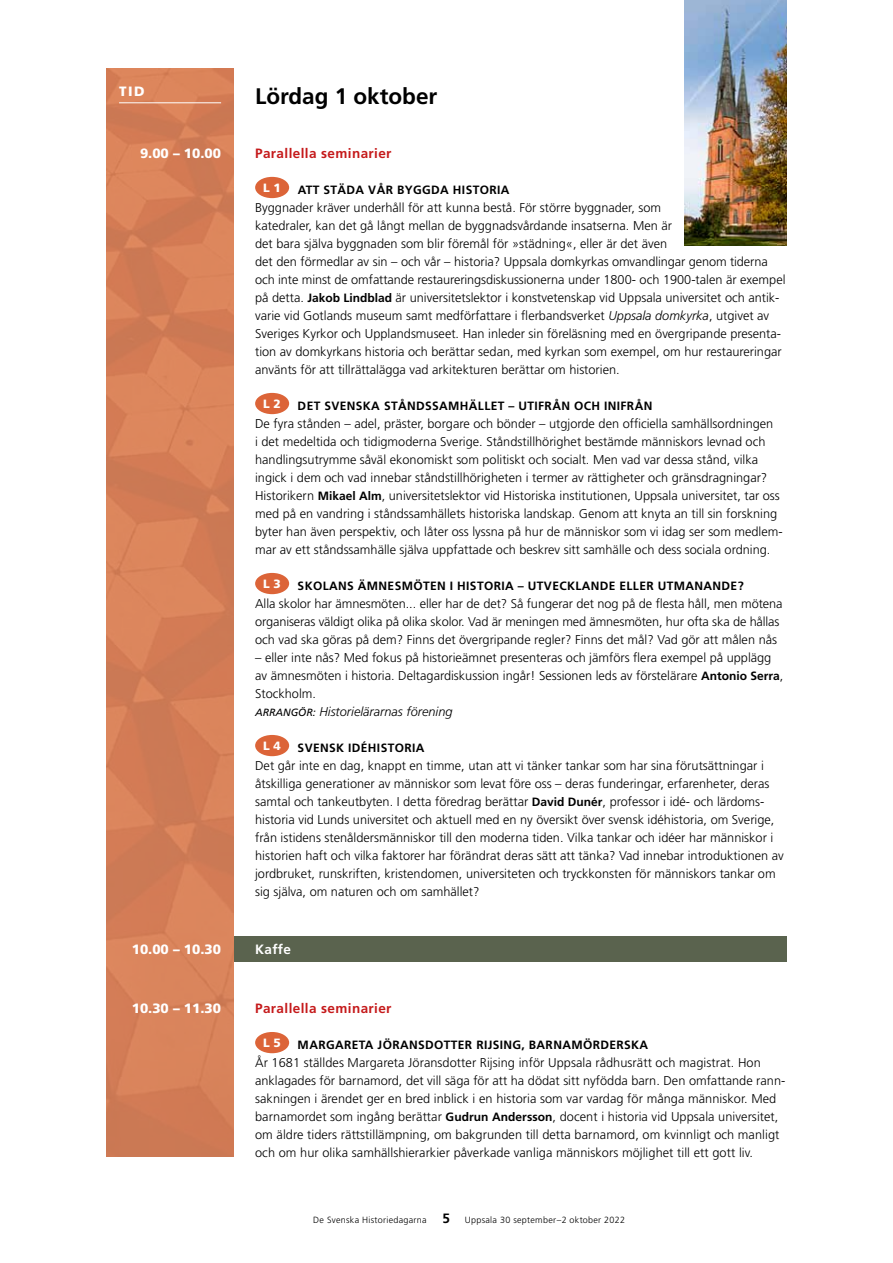
<style>
.page{position:relative;width:893px;height:1263px;background:#fff}
.page>*{position:absolute;margin:0;border:0;box-sizing:border-box;transform-origin:0 0}
.t1{font:700 22.5px "Frutiger";color:#000}
.t2{font:700 13.5px "Frutiger";letter-spacing:.03em;color:#c51a1b}
.t3{font:900 13.5px "Frutiger";color:#fff}
.t4{font:700 13.5px "Frutiger";letter-spacing:.03em;color:#fff}
.t5{font:300 12.75px/18px "Frutiger";color:#000}
.t6{font:700 12px "Frutiger";letter-spacing:.03em;color:#000}
.t7{font:900 12px "Frutiger";color:#fff}
.t8{font:300 9px "Frutiger";letter-spacing:.03em;color:#000}
.s1{font-weight:700;font-size:12px}
.s2{font-style:italic}
.s3{font-weight:900;color:#fff}
.s4{font-weight:400;font-style:italic;font-size:10.5px}
.s5{font-weight:700;color:#000}
.s6{font-weight:700;font-size:13.5px}
</style>
<div class="page">
<div style="left:234px;top:936px;width:553px;height:26px;background:#5a634e"></div>
<div style="left:106px;top:68px;width:128px;height:1089px;background:#d47c56"></div>
<div style="left:255px;top:177px;width:34px;height:21px;background:#dc6438;border-radius:50%"></div>
<div style="left:255px;top:393px;width:34px;height:21px;background:#dc6438;border-radius:50%"></div>
<div style="left:255px;top:573px;width:34px;height:21px;background:#dc6438;border-radius:50%"></div>
<div style="left:255px;top:735px;width:34px;height:21px;background:#dc6438;border-radius:50%"></div>
<div style="left:255px;top:1032px;width:34px;height:21px;background:#dc6438;border-radius:50%"></div>
<hr style="left:119px;top:102px;width:102px;height:1px;background:#fff">
<img style="left:685px;top:0;width:101px;height:246px">
<p class="t3" style="left:119px;top:83px;width:27px">Tid</p>
<h1 class="t1" style="left:255px;top:83px;width:184px">LÖRDAG 1 OKTOBER</h1>
<p class="t3" style="left:140px;top:145px;width:83px">9.00 – 10.00</p>
<p class="t2" style="left:255px;top:145px;width:138px">PARALLELLA SEMINARIER</p>
<p class="t7" style="left:263px;top:181px;width:19px">L 1</p>
<p class="t6" style="left:298px;top:182px;width:126px">ATT STÄDA VÅR BYGGDA</p>
<p class="t6" style="left:453px;top:182px;width:56px">H ISTORIA</p>
<p class="t5" style="left:255px;top:198px;width:532px">Byggnader kräver underhåll för att kunna bestå. För större byggnader, som<br>katedraler, kan det gå långt mellan de byggnadsvårdande insatserna. Men är<br>det bara själva byggnaden som blir föremål för »städning«, eller är det även<br>det den förmedlar av sin – och vår – historia? Uppsala domkyrkas omvandlingar genom tiderna och inte minst de omfattande restaureringsdiskussionerna under 1800- och 1900-talen är exempel på detta. <span class="s1">JAKOB LINDBLAD</span> är universitetslektor i konstvetenskap vid Uppsala universitet och antik&shy;varie vid Gotlands museum samt medförfattare i flerbandsverket <span class="s2">Uppsala domkyrka</span>, utgivet av Sveriges Kyrkor och Upplandsmuseet. Han inleder sin föreläsning med en övergripande presenta&shy;tion av domkyrkans historia och berättar sedan, med kyrkan som exempel, om hur restaureringar använts för att tillrättalägga vad arkitekturen berättar om historien.</p>
<p class="t7" style="left:263px;top:397px;width:19px">L 2</p>
<p class="t6" style="left:298px;top:398px;width:354px">DET SVENSKA STÅNDSSAMHÄLLET – UTIFRÅN OCH INIFRÅN</p>
<p class="t5" style="left:255px;top:414px;width:529px">De fyra stånden – adel, präster, borgare och bönder – utgjorde den officiella samhällsordningen<br>i det medeltida och tidigmoderna Sverige. Ståndstillhörighet bestämde människors levnad och handlingsutrymme såväl ekonomiskt som politiskt och socialt. Men vad var dessa stånd, vilka ingick i dem och vad innebar ståndstillhörigheten i termer av rättigheter och gränsdragningar?<br>Historikern <span class="s1">M IKAEL ALM</span>, universitetslektor vid Historiska institutionen, Uppsala universitet, tar oss med på en vandring i ståndssamhällets historiska landskap. Genom att knyta an till sin forskning byter han även perspektiv, och låter oss lyssna på hur de människor som vi idag ser som medlem&shy;mar av ett ståndssamhälle själva uppfattade och beskrev sitt samhälle och dess sociala ordning.</p>
<p class="t6" style="left:263px;top:578px;width:39px"><span class="s3">L 3</span> SKO</p>
<p class="t6" style="left:323px;top:578px;width:269px">LAN S ÄMNESMÖTEN I H ISTORIA – UTVECKLAND</p>
<p class="t6" style="left:609px;top:578px;width:87px">E ELLER UTMANAND</p>
<p class="t6" style="left:731px;top:578px;width:15px">E?</p>
<p class="t5" style="left:255px;top:594px;width:529px">Alla skolor har ämnesmöten... eller har de det? Så fungerar det nog på de flesta håll, men mötena organiseras väldigt olika på olika skolor. Vad är meningen med ämnesmöten, hur ofta ska de hållas och vad ska göras på dem? Finns det övergripande regler? Finns det mål? Vad gör att målen nås</p>
<p class="t5" style="left:255px;top:648px;width:530px">– eller inte nås? Med fokus på historieämnet presenteras och jämförs flera exempel på upplägg av ämnesmöten i historia. Deltagardiskussion ingår! Sessionen leds av förstelärare <span class="s1">ANTONIO SERRA</span>, Stockholm.<br><span class="s4">ARRANGÖR:</span> <span class="s2">Historielärarnas förening</span></p>
<p class="t6" style="left:263px;top:740px;width:161px"><span class="s3">L 4</span> SVENSK IDÉHISTORIA</p>
<p class="t5" style="left:255px;top:756px;width:530px">Det går inte en dag, knappt en timme, utan att vi tänker tankar som har sina förutsättningar i åtskilliga generationer av människor som levat före oss – deras funderingar, erfarenheter, deras samtal och tankeutbyten. I detta föredrag berättar <span class="s1">DAVID DUNÉR</span>, professor i idé- och lärdoms&shy;historia vid Lunds universitet och aktuell med en ny översikt över svensk idéhistoria, om Sverige, från istidens stenåldersmänniskor till den moderna tiden. Vilka tankar och idéer har människor i historien haft och vilka faktorer har förändrat deras sätt att tänka? Vad innebar introduktionen av jordbruket, runskriften, kristendomen, universiteten och tryckkonsten för människors tankar om sig själva, om naturen och om samhället?</p>
<p class="t3" style="left:132px;top:941px;width:91px">10.00 – 10.30</p>
<p class="t4" style="left:255px;top:941px;width:37px">KAFFE</p>
<p class="t3" style="left:132px;top:1000px;width:91px">10.30 – 11.30</p>
<p class="t2" style="left:255px;top:1000px;width:138px">PARALLELLA SEMINARIER</p>
<p class="t7" style="left:263px;top:1036px;width:40px">L 5 <span class="s5">MA</span></p>
<p class="t6" style="left:318px;top:1037px;width:322px">RGARETA JÖRAN SDOTTER RIJSING, BARNAMÖRDERSKA</p>
<p class="t5" style="left:255px;top:1053px;width:532px">År 1681 ställdes Margareta Jöransdotter Rijsing inför Uppsala rådhusrätt och magistrat. Hon anklagades för barnamord, det vill säga för att ha dödat sitt nyfödda barn. Den omfattande rann&shy;sakningen i ärendet ger en bred inblick i en historia som var vardag för många människor. Med barnamordet som ingång berättar <span class="s1">GUDRUN ANDERSSON</span>, docent i historia vid Uppsala universitet, om äldre tiders rättstillämpning, om bakgrunden till detta barnamord, om kvinnligt och manligt och om hur olika samhällshierarkier påverkade vanliga människors möjlighet till ett gott liv.</p>
<p class="t8" style="left:313px;top:1214px;width:313px">De Svenska Historiedagarna <span class="s6">5</span> Uppsala 30 september–2 oktober 2022</p>
</div>
